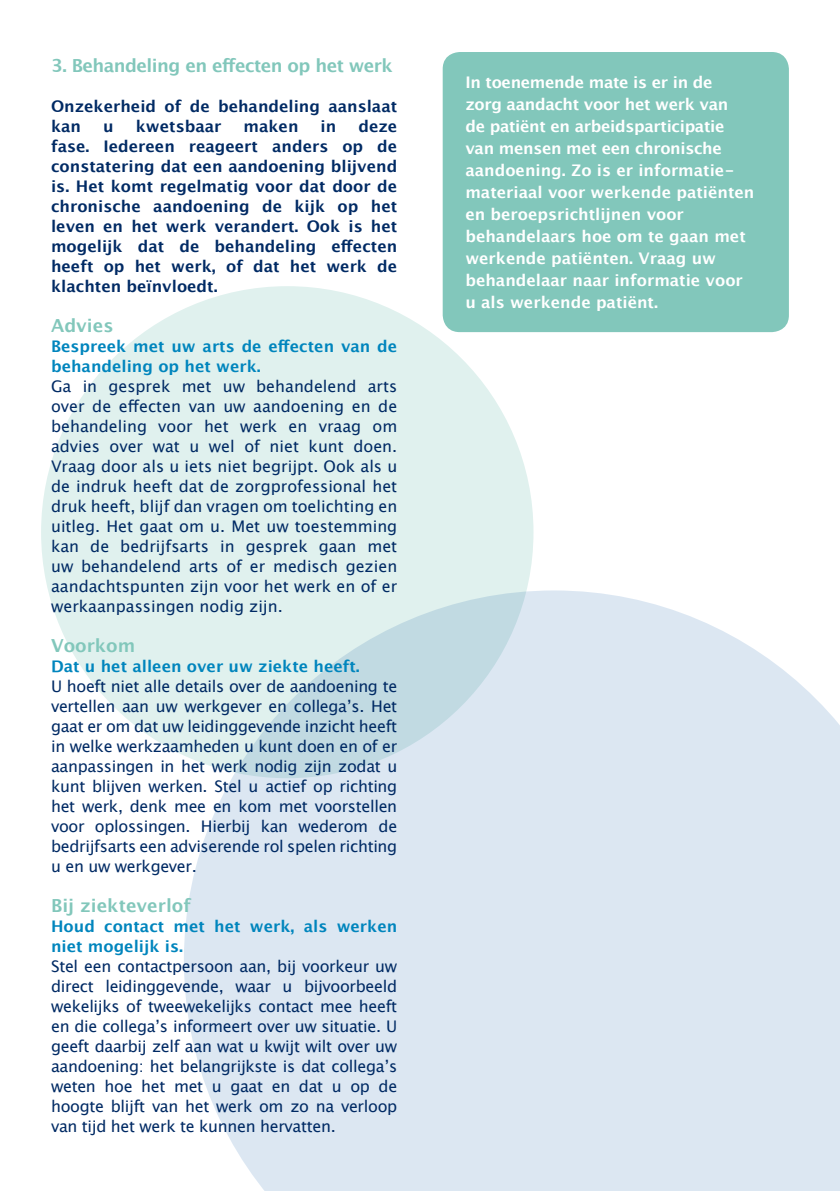
<style>
.page{position:relative;width:840px;height:1191px;background:#fff}
.page>*{position:absolute;margin:0;border:0;box-sizing:border-box;transform-origin:0 0}
.t1{font:700 18px "Lucida Grande";letter-spacing:-.03em;color:#82c7bb}
.t2{font:700 18px "Lucida Grande";color:#82c7bb}
.t3{font:16px/20px "Lucida Grande";letter-spacing:-.02em;color:#002a64;text-align:justify}
.t4{font:700 16px/20px "Lucida Grande";color:#002a64}
.t5{font:700 16px/22px "Lucida Grande";color:#fff}
.t6{font:700 16px/20px "Lucida Grande";color:#0085bd}
</style>
<div class="page">
<div style="left:184px;top:590px;width:655px;height:601px;background:#dce7f2"></div>
<svg style="left:41px;top:286px;width:492px;height:492px;background:#dbedec"></svg>
<div style="left:442px;top:52px;width:346px;height:280px;background:#82c7bb;border-radius:17px"></div>
<p class="t1" style="left:51px;top:51px;width:343px">3. Behandeling en effecten op het werk</p>
<p class="t4" style="left:51px;top:96px;width:347px">Onzekerheid of de behandeling aanslaat kan</p>
<p class="t4" style="left:51px;top:116px;width:347px;text-align:justify;text-indent:307px">deze fase. Iedereen reageert anders op de constatering dat een aandoening blijvend is. Het komt regelmatig voor dat door de chronische aandoening de kijk op het leven en het werk verandert. Ook is het mogelijk dat de behandeling effecten heeft op het werk, of dat het werk de klachten beïnvloedt.</p>
<p class="t2" style="left:51px;top:311px;width:64px">Advies</p>
<p class="t6" style="left:51px;top:336px;width:347px">Bespreek met uw arts de effecten van de behandeling op het werk.</p>
<p class="t3" style="left:51px;top:376px;width:347px">Ga in gesprek met uw behandelend arts over de effecten van uw aandoening en de behandeling voor het werk en vraag om advies over wat u wel of niet kunt doen.<br>Vraag door als u iets niet begrijpt. Ook als u de indruk heeft dat de zorgprofessional het druk heeft, blijf dan vragen om toelichting en uitleg. Het gaat om u. Met uw toestemming kan de bedrijfsarts in gesprek gaan met uw behandelend arts of er medisch gezien aandachtspunten zijn voor het werk en of er werkaanpassingen nodig zijn.</p>
<p class="t2" style="left:51px;top:631px;width:86px">Voorkom</p>
<p class="t6" style="left:51px;top:656px;width:310px">Dat u het alleen over uw ziekte heeft.</p>
<p class="t3" style="left:51px;top:676px;width:347px">U hoeft niet alle details over de aandoening te vertellen aan uw werkgever en collega’s. Het gaat er om dat uw leidinggevende inzicht heeft in welke werkzaamheden u kunt doen en of er aanpassingen in het werk nodig zijn zodat u kunt blijven werken. Stel u actief op richting het werk, denk mee en kom met voorstellen voor oplossingen. Hierbij kan wederom de bedrijfsarts een adviserende rol spelen richting u en uw werkgever.</p>
<p class="t2" style="left:51px;top:891px;width:141px">Bij ziekteverlof</p>
<p class="t6" style="left:51px;top:916px;width:347px">Houd contact met het werk, als werken niet mogelijk is.</p>
<p class="t3" style="left:51px;top:956px;width:347px">Stel een contactpersoon aan, bij voorkeur uw direct leidinggevende, waar u bijvoorbeeld wekelijks of tweewekelijks contact mee heeft en die collega’s informeert over uw situatie. U geeft daarbij zelf aan wat u kwijt wilt over uw aandoening: het belangrijkste is dat collega’s weten hoe het met u gaat en dat u op de hoogte blijft van het werk om zo na verloop van tijd het werk te kunnen hervatten.</p>
<p class="t4" style="left:103px;top:116px;width:12px">u</p>
<p class="t4" style="left:136px;top:116px;width:87px">kwetsbaar</p>
<p class="t4" style="left:243px;top:116px;width:56px">maken</p>
<p class="t4" style="left:320px;top:116px;width:17px">in</p>
<p class="t5" style="left:465px;top:71px;width:290px">In toenemende mate is er in de<br>zorg aandacht voor het werk van<br>de patiënt en arbeidsparticipatie van mensen met een chronische aandoening. Zo is er informatie&shy;materiaal voor werkende patiënten en beroepsrichtlijnen voor behandelaars hoe om te gaan met werkende patiënten. Vraag uw behandelaar naar informatie voor u als werkende patiënt.</p>
</div>
